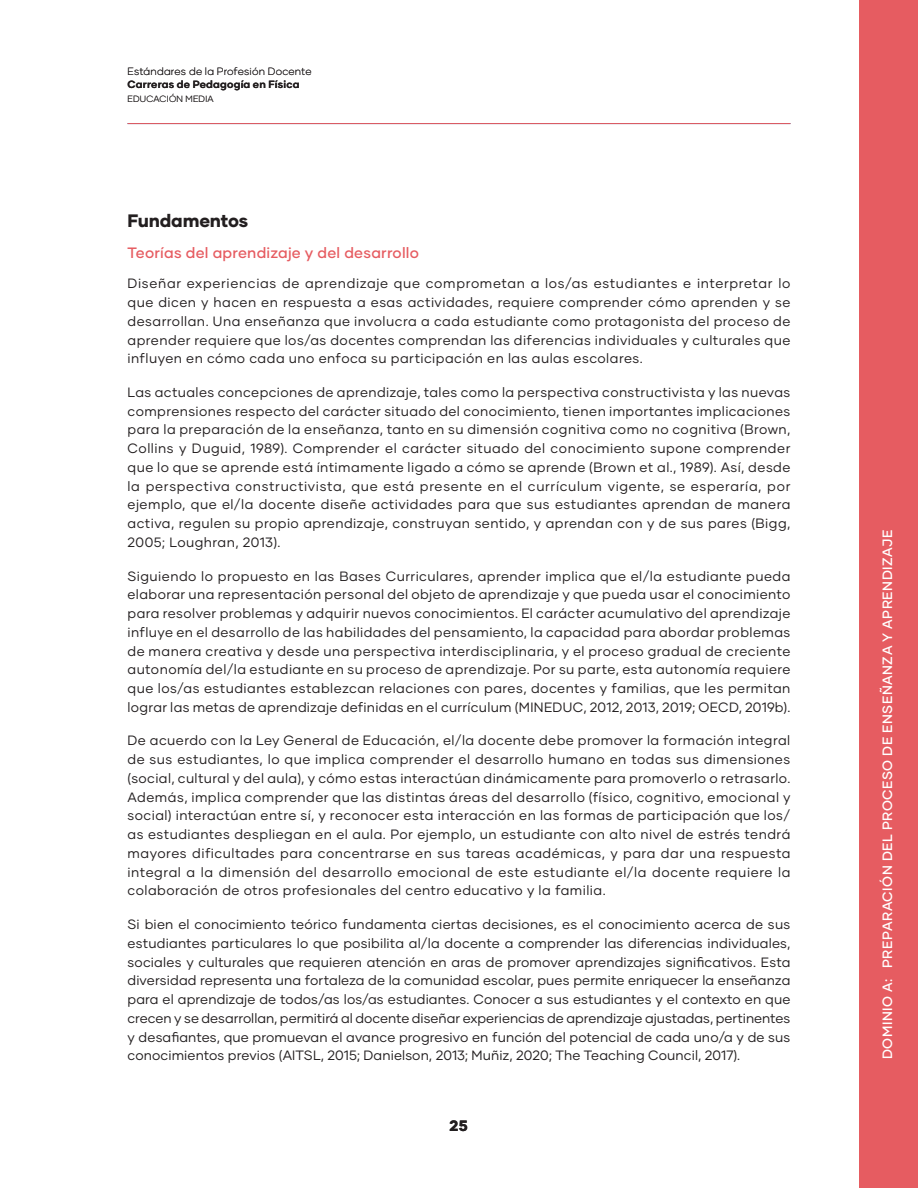
<style>
.page{position:relative;width:918px;height:1188px;background:#fff}
.page>*{position:absolute;margin:0;border:0;box-sizing:border-box;transform-origin:0 0}
.SUBtitulos_12pt_hvy{font:800 18px "Gilmer";letter-spacing:-.01em;color:#231f20}
.t1{font:500 15px "Gilmer";letter-spacing:.015em;color:#e65c61}
.t2{font:800 15px "Gilmer";color:#231f20}
.TXT_Reg_9___12_5{font:13.5px/18.8px "Gilmer";letter-spacing:.025em;color:#231f20;text-align:justify}
.t3{font:500 13.5px "Gilmer";letter-spacing:.035em;color:#fff}
.t4{font:300 10.5px "Gilmer";letter-spacing:.015em;color:#231f20}
.t5{font:700 10.5px "Gilmer";letter-spacing:.02em;color:#231f20}
.t6{font:300 9px "Gilmer";letter-spacing:.025em;color:#231f20}
</style>
<div class="page">
<hr style="left:128px;top:123px;width:662px;height:1px;background:#e65c61">
<div style="left:859px;top:0;width:59px;height:1188px;background:#e65c61"></div>
<p class="t4" style="left:128px;top:64px;width:186px">Estándares de la Profesión Docente</p>
<p class="t5" style="left:128px;top:78px;width:173px">Carreras de Pedagogía en Física</p>
<p class="t6" style="left:128px;top:93px;width:88px">EDUCACIÓN MEDIA</p>
<p class="SUBtitulos_12pt_hvy" style="left:128px;top:209px;width:122px">Fundamentos</p>
<p class="t1" style="left:128px;top:243px;width:293px">Teorías del aprendizaje y del desarrollo</p>
<p class="TXT_Reg_9___12_5" style="left:128px;top:274px;width:664px">Diseñar experiencias de aprendizaje que comprometan a los/as estudiantes e interpretar lo que dicen y hacen en respuesta a esas actividades, requiere comprender cómo aprenden y se desarrollan. Una enseñanza que involucra a cada estudiante como protagonista del proceso de aprender requiere que los/as docentes comprendan las diferencias individuales y culturales que influyen en cómo cada uno enfoca su participación en las aulas escolares.</p>
<p class="TXT_Reg_9___12_5" style="left:128px;top:383px;width:664px">Las actuales concepciones de aprendizaje, tales como la perspectiva constructivista y las nuevas comprensiones respecto del carácter situado del conocimiento, tienen importantes implicaciones para la preparación de la enseñanza, tanto en su dimensión cognitiva como no cognitiva (Brown, Collins y Duguid, 1989). Comprender el carácter situado del conocimiento supone comprender que lo que se aprende está íntimamente ligado a cómo se aprende (Brown et al., 1989). Así, desde la perspectiva constructivista, que está presente en el currículum vigente, se esperaría, por ejemplo, que el/la docente diseñe actividades para que sus estudiantes aprendan de manera activa, regulen su propio aprendizaje, construyan sentido, y aprendan con y de sus pares (Bigg, 2005; Loughran, 2013).</p>
<p class="TXT_Reg_9___12_5" style="left:128px;top:566px;width:664px">Siguiendo lo propuesto en las Bases Curriculares, aprender implica que el/la estudiante pueda elaborar una representación personal del objeto de aprendizaje y que pueda usar el conocimiento para resolver problemas y adquirir nuevos conocimientos. El carácter acumulativo del aprendizaje influye en el desarrollo de las habilidades del pensamiento, la capacidad para abordar problemas de manera creativa y desde una perspectiva interdisciplinaria, y el proceso gradual de creciente autonomía del/la estudiante en su proceso de aprendizaje. Por su parte, esta autonomía requiere que los/as estudiantes establezcan relaciones con pares, docentes y familias, que les permitan lograr las metas de aprendizaje definidas en el currículum (MINEDUC, 2012, 2013, 2019; OECD, 2019b).</p>
<p class="TXT_Reg_9___12_5" style="left:128px;top:731px;width:664px">De acuerdo con la Ley General de Educación, el/la docente debe promover la formación integral de sus estudiantes, lo que implica comprender el desarrollo humano en todas sus dimensiones (social, cultural y del aula), y cómo estas interactúan dinámicamente para promoverlo o retrasarlo.<br>Además, implica comprender que las distintas áreas del desarrollo (físico, cognitivo, emocional y social) interactúan entre sí, y reconocer esta interacción en las formas de participación que los/ as estudiantes despliegan en el aula. Por ejemplo, un estudiante con alto nivel de estrés tendrá mayores dificultades para concentrarse en sus tareas académicas, y para dar una respuesta integral a la dimensión del desarrollo emocional de este estudiante el/la docente requiere la colaboración de otros profesionales del centro educativo y la familia.</p>
<p class="TXT_Reg_9___12_5" style="left:128px;top:915px;width:664px">Si bien el conocimiento teórico fundamenta ciertas decisiones, es el conocimiento acerca de sus estudiantes particulares lo que posibilita al/la docente a comprender las diferencias individuales, sociales y culturales que requieren atención en aras de promover aprendizajes significativos. Esta diversidad representa una fortaleza de la comunidad escolar, pues permite enriquecer la enseñanza para el aprendizaje de todos/as los/as estudiantes. Conocer a sus estudiantes y el contexto en que crecen y se desarrollan, permitirá al docente diseñar experiencias de aprendizaje ajustadas, pertinentes y desafiantes, que promuevan el avance progresivo en función del potencial de cada uno/a y de sus conocimientos previos (AITSL, 2015; Danielson, 2013; Muñiz, 2020; The Teaching Council, 2017).</p>
<p class="t2" style="left:449px;top:1116px;width:20px">25</p>
<p class="t3" style="left:879px;top:1059px;width:878px;rotate:-90deg">DOMINIO A: PREPARACIÓN DEL PROCESO DE ENSEÑANZA Y APRENDIZAJE Y DESARROLLO INTEGRAL DE LOS ESTUDIANTES</p>
<p class="t3" style="left:879px;top:992px;width:362px;rotate:-90deg">B CREACIÓN DE UN AMBIENTE PROPICIO PARA EL</p>
</div>
